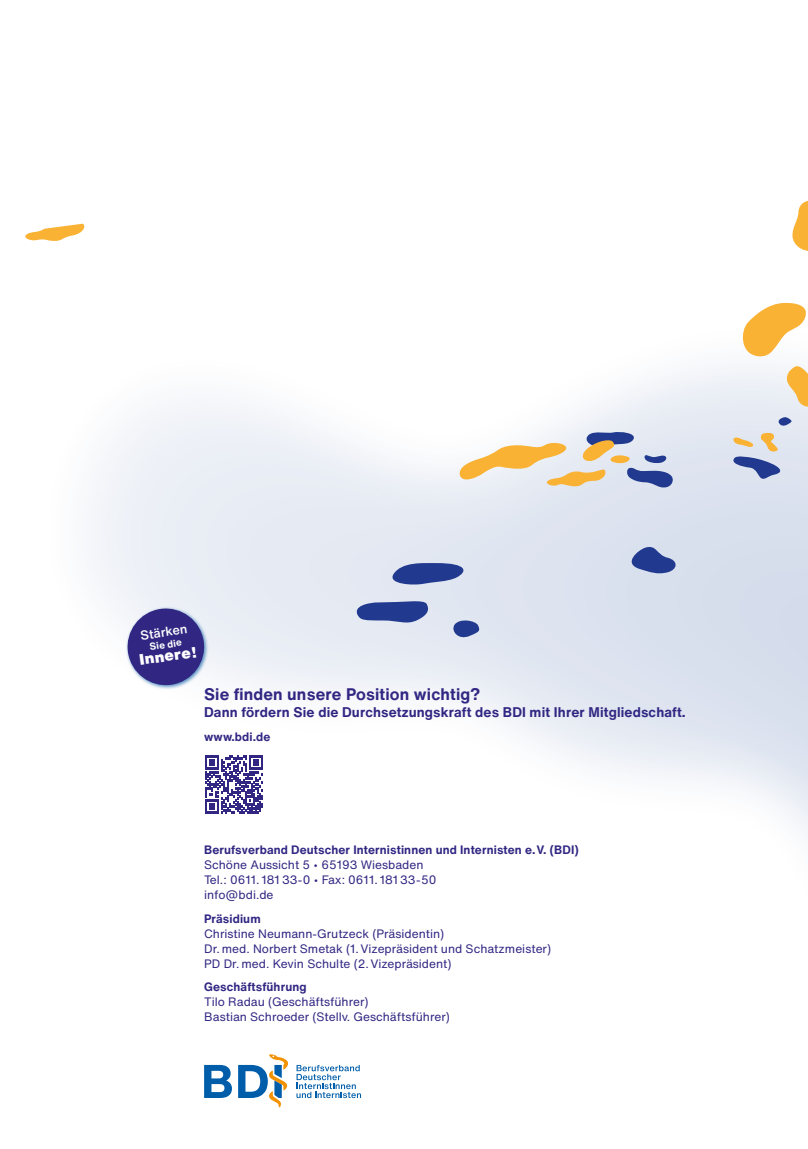
<style>
.page{position:relative;width:808px;height:1149px;background:#fff}
.page>*{position:absolute;margin:0;border:0;box-sizing:border-box;transform-origin:0 0}
.t1{font:700 16.5px "Helvetica Now Text";letter-spacing:.01em;color:#312783}
.t2{font:900 15px "Helvetica Now Text";color:#fff}
.t3{font:700 13.8px "Helvetica Now Text";letter-spacing:.01em;color:#312783}
.t4{font:500 12.75px "Helvetica Now Text";color:#fff}
.t5{font:12px/15px "Helvetica Now Text";color:#312783}
.t6{font:700 12px "Helvetica Now Text";letter-spacing:.01em;color:#312783}
.t7{font:700 9.9px "Helvetica Now Text";color:#fff}
</style>
<div class="page">
<img style="left:89px;top:364px;width:719px;height:700px">
<svg style="left:792px;top:201px;width:16px;height:50px"></svg>
<img style="left:804px;top:410px;width:4px;height:131px">
<svg style="left:740px;top:302px;width:68px;height:108px"></svg>
<svg style="left:622px;top:543px;width:57px;height:31px;background:#8897c3"></svg>
<svg style="left:25px;top:224px;width:60px;height:17px"></svg>
<svg style="left:451px;top:617px;width:29px;height:23px"></svg>
<svg style="left:387px;top:561px;width:81px;height:24px;background:#6c7db5"></svg>
<svg style="left:353px;top:598px;width:76px;height:27px;background:#6e7fb6"></svg>
<svg style="left:729px;top:416px;width:64px;height:63px;background:#c5c9d5"></svg>
<svg style="left:457px;top:430px;width:217px;height:59px"></svg>
<div style="left:125px;top:606px;width:84px;height:83px;background:#0056a4;opacity:.65"></div>
<svg style="left:125px;top:605px;width:82px;height:82px"></svg>
<svg style="left:205px;top:755px;width:58px;height:58px"></svg>
<svg style="left:204px;top:1053px;width:84px;height:53px"></svg>
<svg style="left:296px;top:1064px;width:65px;height:33px"></svg>
<p class="t4" style="left:139px;top:625px;width:49px;rotate:-8deg">Stärken</p>
<p class="t7" style="left:149px;top:639px;width:34px;rotate:-8deg">Sie die</p>
<p class="t2" style="left:138px;top:648px;width:59px;rotate:-8deg">Innere!</p>
<h1 class="t1" style="left:204px;top:681px;width:278px">Sie finden unsere Position wichtig?</h1>
<p class="t3" style="left:204px;top:701px;width:483px">Dann fördern Sie die Durchsetzungskraft des BDI mit Ihrer Mitgliedschaft.</p>
<p class="t6" style="left:204px;top:727px;width:68px">www.bdi.de</p>
<p class="t6" style="left:204px;top:840px;width:376px">Berufsverband Deutscher Internistinnen und Internisten e.V. (BDI)</p>
<p class="t5" style="left:204px;top:856px;width:234px">Schöne Aussicht 5 • 65193 Wiesbaden<br>Tel.: 0611. 181 33-0 • Fax: 0611. 181 33-50 info@bdi.de</p>
<p class="t6" style="left:204px;top:909px;width:58px">Präsidium</p>
<p class="t5" style="left:204px;top:925px;width:348px">Christine Neumann-Grutzeck (Präsidentin)<br>Dr. med. Norbert Smetak (1.Vizepräsident und Schatzmeister)<br>PD Dr. med. Kevin Schulte (2.Vizepräsident)</p>
<p class="t6" style="left:204px;top:977px;width:104px">Geschäftsführung</p>
<p class="t5" style="left:204px;top:993px;width:247px">Tilo Radau (Geschäftsführer)<br>Bastian Schroeder (Stellv. Geschäftsführer)</p>
</div>
